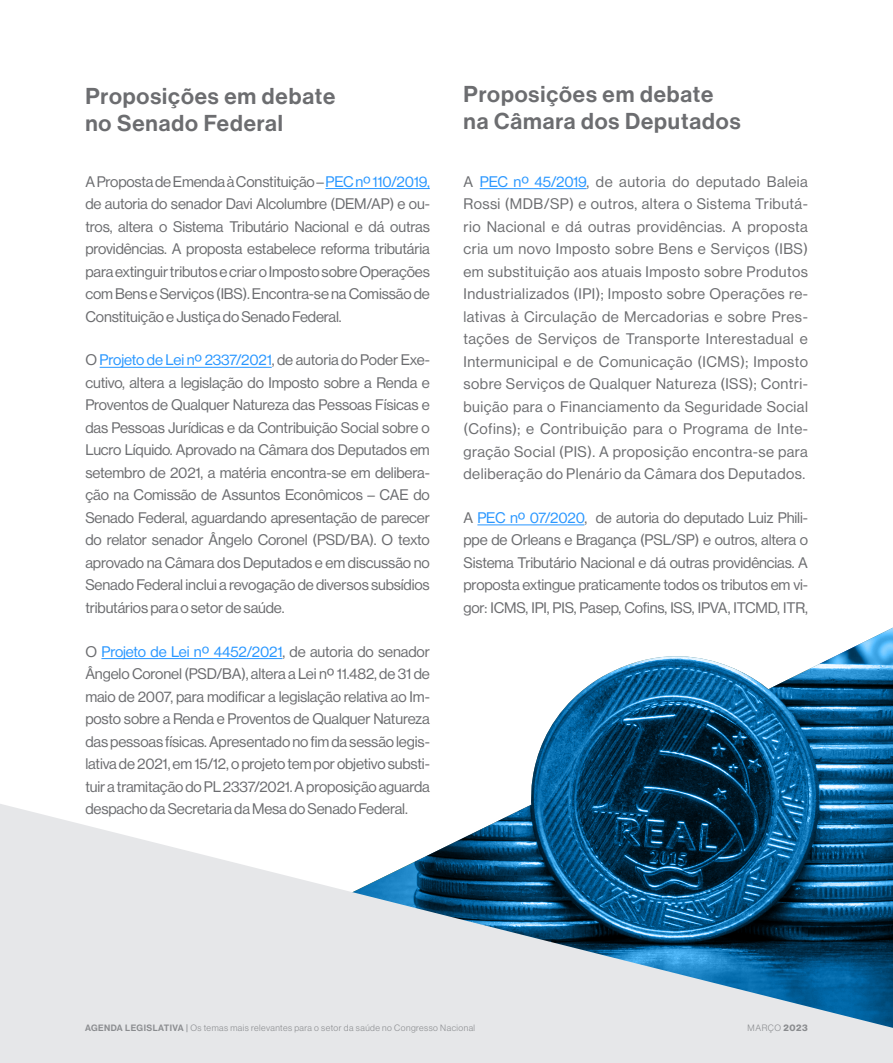
<style>
.page{position:relative;width:893px;height:1063px;background:#fff}
.page>*{position:absolute;margin:0;border:0;box-sizing:border-box;transform-origin:0 0}
.t1{font:22.5px "N Haas Grotesk DS Pro 65 Md";letter-spacing:.04em;color:#6c6d70}
.t2{font:15px/22.5px "N Haas Grotesk DS Pro 55 Rg";letter-spacing:-.01em;color:#6c6d70;text-align:justify}
.t3{font:9px "N Haas Grotesk DS Pro 45 Lt";letter-spacing:.05em;color:#8a8c8f}
.s1{color:#2997ff}
.s2{font-family:"N Haas Grotesk DS Pro 65 Md"}
.s3{font-family:"N Haas Grotesk DS Pro 75 Bd"}
</style>
<div class="page">
<img style="left:531px;top:627px;width:362px;height:177px">
<svg style="left:0;top:804px;width:893px;height:259px;background:#a2b8c7"></svg>
<hr style="left:325px;top:188px;width:105px;height:1px;background:#2997ff">
<hr style="left:100px;top:367px;width:172px;height:1px;background:#2997ff">
<hr style="left:101px;top:658px;width:181px;height:1px;background:#2997ff">
<hr style="left:480px;top:188px;width:107px;height:1px;background:#2997ff">
<hr style="left:477px;top:525px;width:107px;height:1px;background:#2997ff">
<p class="t1" style="left:85px;top:83px;width:251px">Proposições em debate</p>
<p class="t1" style="left:85px;top:110px;width:199px">no Senado Federal</p>
<p class="t2" style="left:85px;top:170px;width:346px">A Proposta de Emenda à Constituição – <span class="s1">PEC nº 110/2019, </span>de autoria do senador Davi Alcolumbre (DEM/AP) e ou&shy;tros, altera o Sistema Tributário Nacional e dá outras providências. A proposta estabelece reforma tributária para extinguir tributos e criar o Imposto sobre Operações com Bens e Serviços (IBS). Encontra-se na Comissão de Constituição e Justiça do Senado Federal.</p>
<p class="t2" style="left:85px;top:349px;width:346px">O <span class="s1">Projeto de Lei nº 2337/2021</span>, de autoria do Poder Exe&shy;cutivo, altera a legislação do Imposto sobre a Renda e Proventos de Qualquer Natureza das Pessoas Físicas e das Pessoas Jurídicas e da Contribuição Social sobre o Lucro Líquido. Aprovado na Câmara dos Deputados em setembro de 2021, a matéria encontra-se em delibera&shy;ção na Comissão de Assuntos Econômicos – CAE do Senado Federal, aguardando apresentação de parecer do relator senador Ângelo Coronel (PSD/BA). O texto aprovado na Câmara dos Deputados e em discussão no Senado Federal inclui a revogação de diversos subsídios tributários para o setor de saúde.</p>
<p class="t2" style="left:85px;top:640px;width:346px">O <span class="s1">Projeto de Lei nº 4452/2021</span>, de autoria do senador Ângelo Coronel (PSD/BA), altera a Lei nº 11.482, de 31 de maio de 2007, para modificar a legislação relativa ao Im&shy;posto sobre a Renda e Proventos de Qualquer Natureza das pessoas físicas. Apresentado no fim da sessão legis&shy;lativa de 2021, em 15/12, o projeto tem por objetivo substi&shy;tuir a tramitação do PL 2337/2021. A proposição aguarda despacho da Secretaria da Mesa do Senado Federal.</p>
<p class="t1" style="left:463px;top:81px;width:251px">Proposições em debate</p>
<p class="t1" style="left:463px;top:108px;width:279px">na Câmara dos Deputados</p>
<p class="t2" style="left:463px;top:170px;width:346px">A <span class="s1">PEC nº 45/2019</span>, de autoria do deputado Baleia Rossi (MDB/SP) e outros, altera o Sistema Tributá&shy;rio Nacional e dá outras providências. A proposta cria um novo Imposto sobre Bens e Serviços (IBS) em substituição aos atuais Imposto sobre Produtos Industrializados (IPI); Imposto sobre Operações re&shy;lativas à Circulação de Mercadorias e sobre Pres&shy;tações de Serviços de Transporte Interestadual e Intermunicipal e de Comunicação (ICMS); Imposto sobre Serviços de Qualquer Natureza (ISS); Contri&shy;buição para o Financiamento da Seguridade Social (Cofins); e Contribuição para o Programa de Inte&shy;gração Social (PIS). A proposição encontra-se para deliberação do Plenário da Câmara dos Deputados.</p>
<p class="t2" style="left:463px;top:506px;width:346px">A <span class="s1">PEC nº 07/2020</span>, de autoria do deputado Luiz Phili&shy;ppe de Orleans e Bragança (PSL/SP) e outros, altera o Sistema Tributário Nacional e dá outras providências. A proposta extingue praticamente todos os tributos em vi&shy;gor: ICMS, IPI, PIS, Pasep, Cofins, ISS, IPVA, ITCMD, ITR,</p>
<p class="t3" style="left:85px;top:1022px;width:392px"><span class="s2">AGENDA LEGISLATIVA |</span> Os temas mais relevantes para o setor da saúde no Congresso Nacional</p>
<p class="t3" style="left:747px;top:1022px;width:62px">MARÇO <span class="s3">2023</span></p>
</div>
